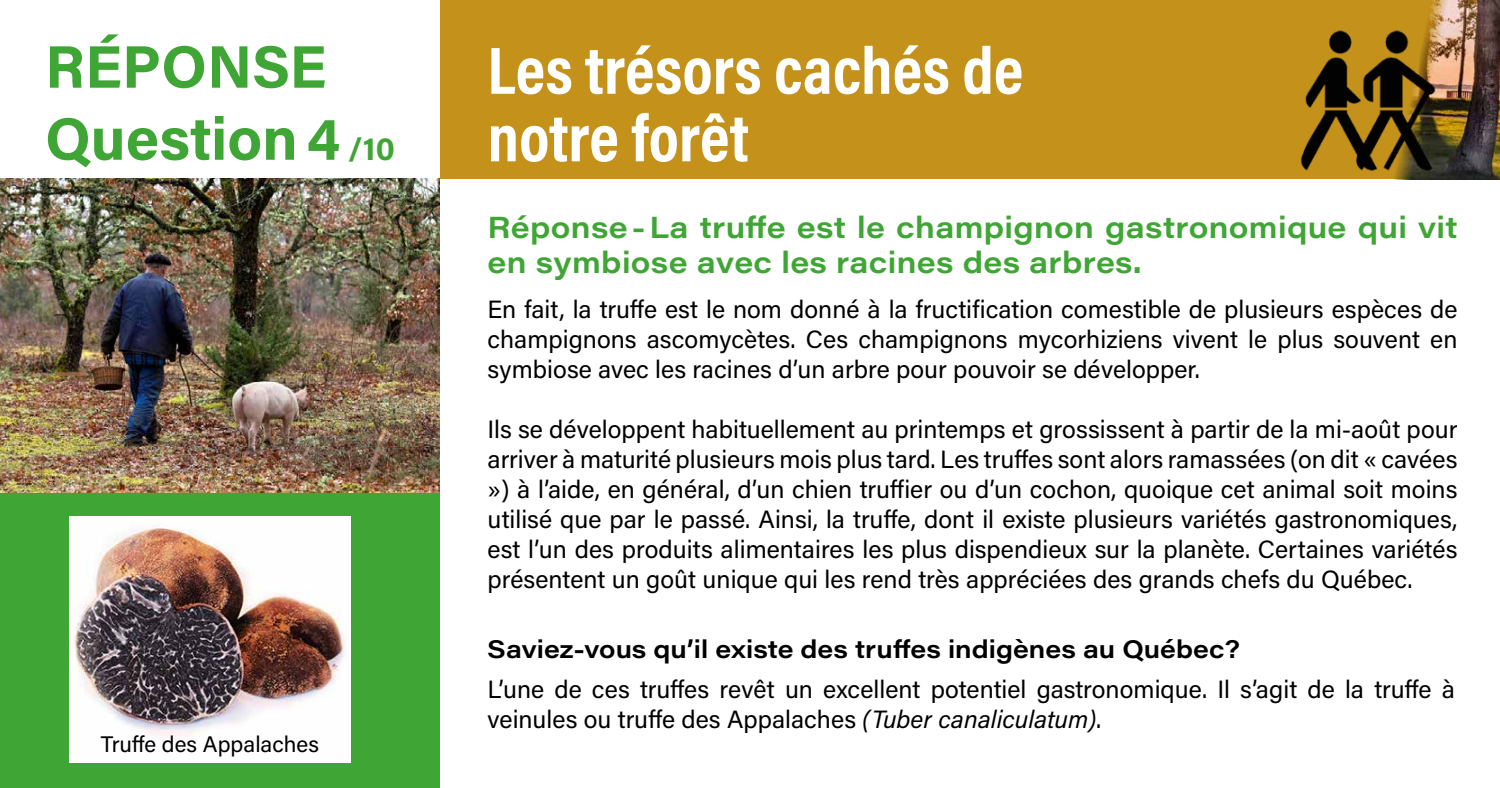
<style>
.page{position:relative;width:1500px;height:788px;background:#fff}
.page>*{position:absolute;margin:0;border:0;box-sizing:border-box;transform-origin:0 0}
.t1{font:67.5px/67.5px "Acumin Variable Concept";letter-spacing:-.06em;color:#fff}
.t2{font:60px/72px "Acumin Variable Concept";letter-spacing:.04em;color:#3fa535}
.t3{font:30px/35px "Acumin Variable Concept";letter-spacing:.135em;color:#3fa535}
.t4{font:25px/30px "Acumin Variable Concept";letter-spacing:.02em;color:#000;text-align:justify}
.t5{font:22.5px "Acumin Variable Concept";letter-spacing:.02em;color:#000}
.s1{font-size:32.5px}
</style>
<div class="page">
<div style="left:0;top:493px;width:440px;height:295px;background:#3fa535"></div>
<div style="left:440px;top:0;width:1060px;height:179px;background:#c4921b"></div>
<img style="left:1301px;top:0;width:199px;height:180px">
<img style="left:69px;top:516px;width:282px;height:246px">
<img style="left:0;top:179px;width:440px;height:313px">
<h2 class="t2" style="left:45px;top:28px;width:350px">RÉPONSE<br>Question 4 <span class="s1">/10</span></h2>
<p class="t5" style="left:101px;top:729px;width:219px">Truffe des Appalaches</p>
<h1 class="t1" style="left:488px;top:34px;width:542px">Les trésors cachés de notre forêt</h1>
<p class="t3" style="left:488px;top:209px;width:968px">Réponse - La truffe est le champignon gastronomique qui vit en symbiose avec les racines des arbres.</p>
<p class="t4" style="left:488px;top:293px;width:971px">En fait, la truffe est le nom donné à la fructification comestible de plusieurs espèces de champignons ascomycètes. Ces champignons mycorhiziens vivent le plus souvent en symbiose avec les racines d’un arbre pour pouvoir se développer.</p>
<p class="t4" style="left:488px;top:413px;width:971px">Ils se développent habituellement au printemps et grossissent à partir de la mi-août pour arriver à maturité plusieurs mois plus tard. Les truffes sont alors ramassées (on dit « cavées ») à l’aide, en général, d’un chien truffier ou d’un cochon, quoique cet animal soit moins utilisé que par le passé. Ainsi, la truffe, dont il existe plusieurs variétés gastronomiques, est l’un des produits alimentaires les plus dispendieux sur la planète. Certaines variétés présentent un goût unique qui les rend très appréciées des grands chefs du Québec.</p>
<p class="t4" style="left:487px;top:628px;width:968px;line-height:39.4px">Saviez-vous qu’il existe des truffes indigènes au Québec?<br>L’une de ces truffes revêt un excellent potentiel gastronomique. Il s’agit de la truffe à</p>
<p class="t4" style="left:487px;top:702px;width:615px">veinules ou truffe des Appalaches (Tuber canaliculatum).</p>
</div>
